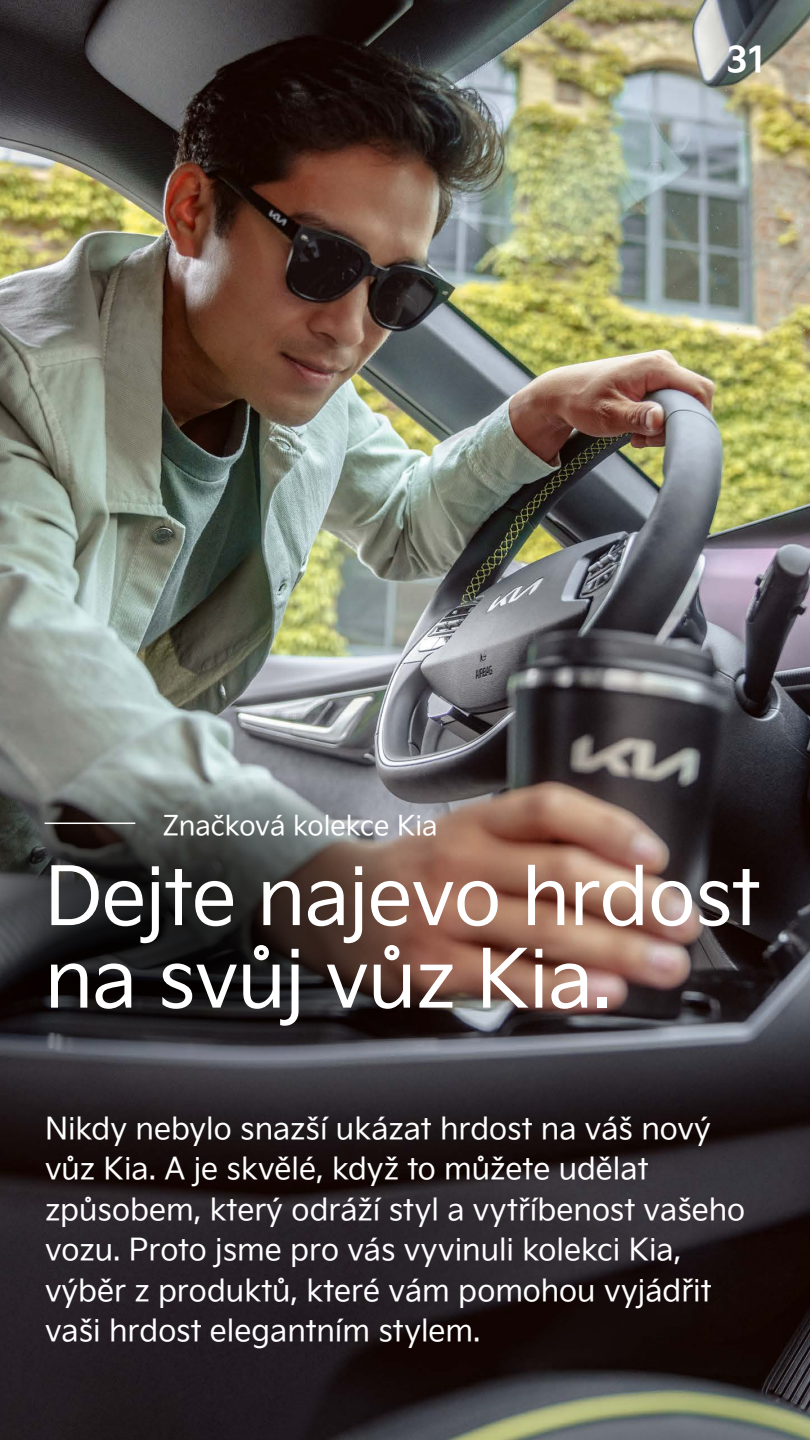
<style>
.page{position:relative;width:810px;height:1440px;background:#fff}
.page>*{position:absolute;margin:0;border:0;box-sizing:border-box;transform-origin:0 0}
.t1{font:78.75px/82.5px "Kia Signature OTF Regular";letter-spacing:-.01em;color:#fff}
.t2{font:36px "Kia Signature OTF Bold";color:#fff}
.t3{font:30px/40.5px "Kia Signature OTF Regular";color:#fff}
.t4{font:27px "Kia Signature OTF Regular";color:#fff}
</style>
<div class="page">
<img style="left:0;top:0;width:810px;height:1440px">
<svg style="left:0;top:765px;width:451px;height:305px"></svg>
<hr style="left:45px;top:823px;width:90px;height:1px;background:#fff">
<p class="t2" style="left:727px;top:32px;width:40px">31</p>
<p class="t4" style="left:162px;top:805px;width:277px">Značková kolekce Kia</p>
<h1 class="t1" style="left:45px;top:850px;width:717px">Dejte najevo hrdost na svůj vůz Kia.</h1>
<p class="t3" style="left:45px;top:1106px;width:702px">Nikdy nebylo snazší ukázat hrdost na váš nový vůz Kia. A je skvělé, když to můžete udělat způsobem, který odráží styl a vytříbenost vašeho vozu. Proto jsme pro vás vyvinuli kolekci Kia, výběr z produktů, které vám pomohou vyjádřit vaši hrdost elegantním stylem.</p>
</div>
